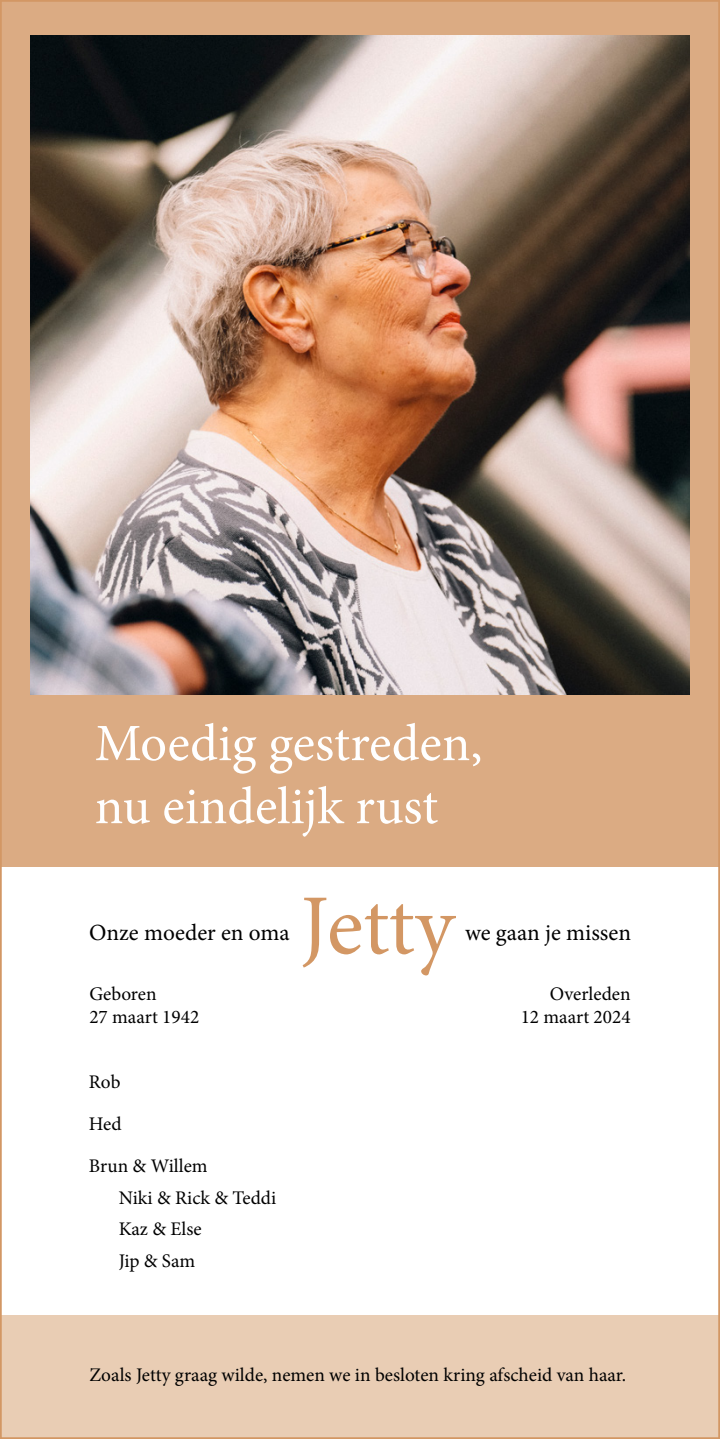
<style>
.page{position:relative;width:720px;height:1439px;background:#fff}
.page>*{position:absolute;margin:0;border:0;box-sizing:border-box;transform-origin:0 0}
.t1{font:85.75px "Minion Pro";letter-spacing:-.005em;color:#d39764}
.t2{font:52.5px/63px "Minion Pro";color:#fff}
.t3{font:23.28px "Minion Pro";color:#000}
.t4{font:19.25px/42px "Minion Pro";color:#000}
</style>
<div class="page">
<div style="left:0;top:1315px;width:719px;height:124px;background:#e9cdb4"></div>
<div style="left:0;top:0;width:719px;height:867px;background:#dbab83"></div>
<img style="left:30px;top:36px;width:659px;height:659px">
<h2 class="t2" style="left:95px;top:712px;width:389px">Moedig gestreden, nu eindelijk rust</h2>
<p class="t3" style="left:89px;top:916px;width:202px">Onze moeder en oma</p>
<h1 class="t1" style="left:300px;top:868px;width:155px">Jetty</h1>
<p class="t3" style="left:465px;top:916px;width:167px">we gaan je missen</p>
<p class="t4" style="left:89px;top:982px;width:111px;line-height:23.1px">Geboren<br>27 maart 1942</p>
<p class="t4" style="left:520px;top:982px;width:111px;line-height:23.1px;text-align:right">Overleden<br>12 maart 2024</p>
<p class="t4" style="left:89px;top:1061px;width:120px">Rob<br>Hed<br>Brun &amp; Willem</p>
<p class="t4" style="left:119px;top:1182px;width:159px;line-height:31.5px">Niki &amp; Rick &amp; Teddi<br>Kaz &amp; Else<br>Jip &amp; Sam</p>
<p class="t4" style="left:89px;top:1354px;width:538px">Zoals Jetty graag wilde, nemen we in besloten kring afscheid van haar.</p>
</div>
